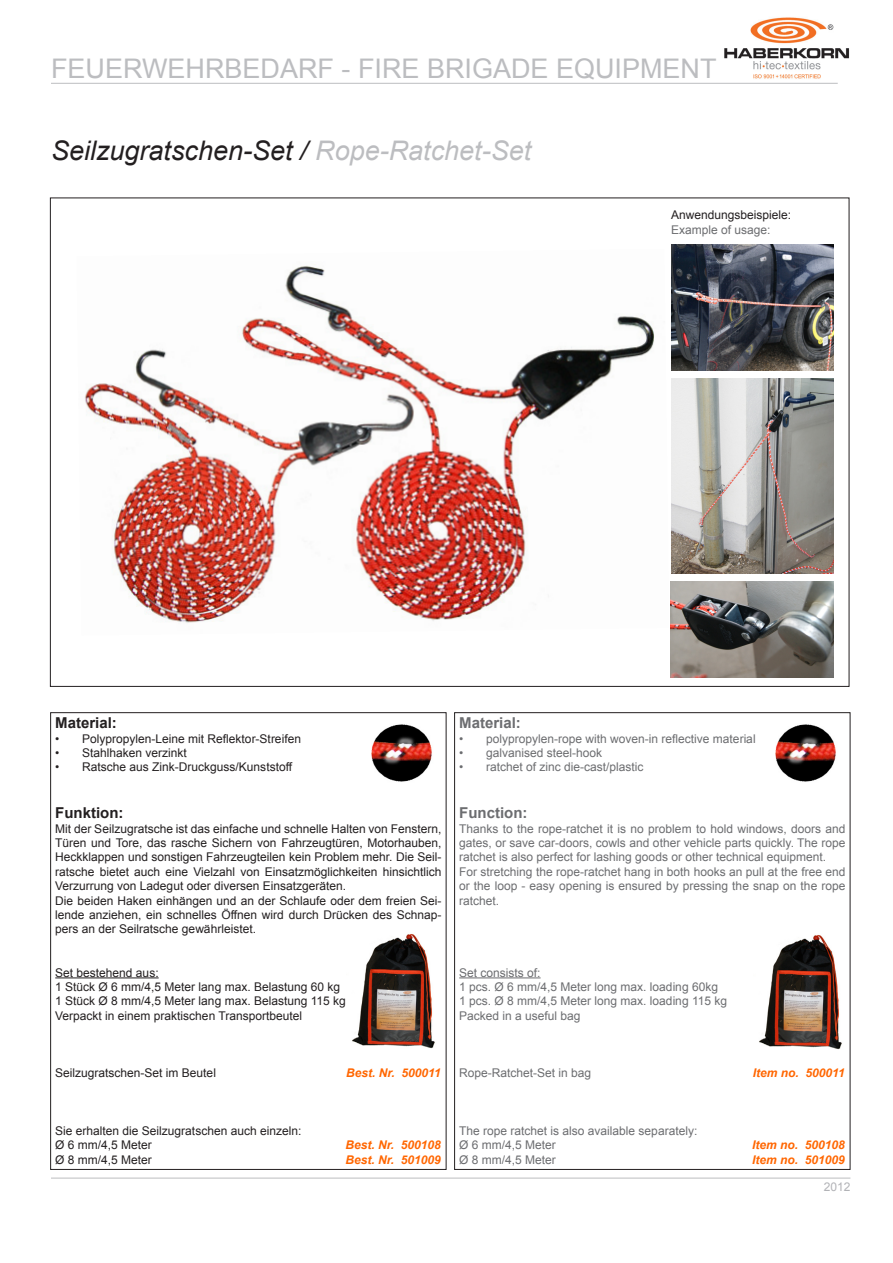
<style>
.page{position:relative;width:893px;height:1263px;background:#fff}
.page>*{position:absolute;margin:0;border:0;box-sizing:border-box;transform-origin:0 0}
.heading_4{font:italic 27px "Arial";color:#231f20}
.t1{font:27px "Arial";color:#bcbdc0}
.t2{font:700 15px "Arial";color:#231f20}
.t3{font:700 15px "Arial";color:#6c6d70}
.t4{font:12px/14.4px "Arial";color:#231f20;text-align:justify}
.t5{font:12px/14.4px "Arial";color:#6c6d70;text-align:justify}
.t6{font:italic 700 12px "Arial";color:#f60}
.t7{font:12px "Arial";color:#b2b3b7}
.s1{color:#bcbdc0}
</style>
<div class="page">
<hr style="left:51px;top:83px;width:787px;height:1px;background:#bcbdc0">
<hr style="left:51px;top:1178px;width:799px;height:1px;background:#bcbdc0">
<img style="left:724px;top:17px;width:126px;height:62px">
<img style="left:85px;top:264px;width:569px;height:359px">
<hr style="left:55px;top:977px;width:104px;height:1px;background:#231f20">
<hr style="left:459px;top:977px;width:82px;height:1px;background:#6c6d70">
<img style="left:371px;top:724px;width:61px;height:58px">
<img style="left:775px;top:724px;width:61px;height:58px">
<img style="left:352px;top:934px;width:83px;height:115px">
<img style="left:759px;top:935px;width:83px;height:115px">
<img style="left:671px;top:244px;width:162px;height:126px">
<img style="left:671px;top:378px;width:162px;height:195px">
<img style="left:671px;top:582px;width:162px;height:95px">
<p class="t1" style="left:51px;top:51px;width:667px">FEUERWEHRBEDARF - FIRE BRIGADE EQUIPMENT</p>
<p class="heading_4" style="left:51px;top:133px;width:482px">Seilzugratschen-Set / <span class="s1">Rope-Ratchet-Set</span></p>
<p class="t4" style="left:671px;top:208px;width:122px">Anwendungsbeispiele:</p>
<p class="t5" style="left:671px;top:222px;width:101px">Example of usage:</p>
<p class="t2" style="left:55px;top:713px;width:63px">Material:</p>
<p class="t4" style="left:55px;top:731px;width:247px">• Polypropylen-Leine mit Reflektor-Streifen</p>
<p class="t4" style="left:55px;top:746px;width:133px">• Stahlhaken verzinkt</p>
<p class="t4" style="left:55px;top:760px;width:238px">• Ratsche aus Zink-Druckguss/Kunststoff</p>
<p class="t2" style="left:55px;top:803px;width:70px">Funktion:</p>
<p class="t4" style="left:55px;top:821px;width:388px">Mit der Seilzugratsche ist das einfache und schnelle Halten von Fenstern,</p>
<p class="t4" style="left:55px;top:836px;width:388px">Türen und Tore, das rasche Sichern von Fahrzeugtüren, Motorhauben, Heckklappen und sonstigen Fahrzeugteilen kein Problem mehr. Die Seil&shy;ratsche bietet auch eine Vielzahl von Einsatzmöglichkeiten hinsichtlich Verzurrung von Ladegut oder diversen Einsatzgeräten.</p>
<p class="t4" style="left:55px;top:893px;width:388px">Die beiden Haken einhängen und an der Schlaufe oder dem freien Sei&shy;lende anziehen, ein schnelles Öffnen wird durch Drücken des Schnap&shy;pers an der Seilratsche gewährleistet.</p>
<p class="t4" style="left:55px;top:965px;width:105px">Set bestehend aus:</p>
<p class="t4" style="left:55px;top:980px;width:286px">1 Stück Ø 6 mm/4,5 Meter lang max. Belastung 60 kg</p>
<p class="t4" style="left:55px;top:994px;width:292px">1 Stück Ø 8 mm/4,5 Meter lang max. Belastung 115 kg</p>
<p class="t4" style="left:55px;top:1008px;width:248px">Verpackt in einem praktischen Transportbeutel</p>
<p class="t3" style="left:459px;top:713px;width:63px">Material:</p>
<p class="t5" style="left:459px;top:731px;width:298px">• polypropylen-rope with woven-in reflective material</p>
<p class="t5" style="left:459px;top:746px;width:145px">• galvanised steel-hook</p>
<p class="t5" style="left:459px;top:760px;width:186px">• ratchet of zinc die-cast/plastic</p>
<p class="t3" style="left:459px;top:803px;width:70px">Function:</p>
<p class="t5" style="left:459px;top:821px;width:388px">Thanks to the rope-ratchet it is no problem to hold windows, doors and gates, or save car-doors, cowls and other vehicle parts quickly. The rope ratchet is also perfect for lashing goods or other technical equipment.</p>
<p class="t5" style="left:459px;top:864px;width:388px">For stretching the rope-ratchet hang in both hooks an pull at the free end or the loop - easy opening is ensured by pressing the snap on the rope ratchet.</p>
<p class="t5" style="left:459px;top:965px;width:83px">Set consists of:</p>
<p class="t5" style="left:459px;top:980px;width:260px">1 pcs. Ø 6 mm/4,5 Meter long max. loading 60kg</p>
<p class="t5" style="left:459px;top:994px;width:269px">1 pcs. Ø 8 mm/4,5 Meter long max. loading 115 kg</p>
<p class="t5" style="left:459px;top:1008px;width:123px">Packed in a useful bag</p>
<p class="t4" style="left:55px;top:1066px;width:162px">Seilzugratschen-Set im Beutel</p>
<p class="t6" style="left:346px;top:1065px;width:96px">Best. Nr. 500011</p>
<p class="t4" style="left:55px;top:1124px;width:248px">Sie erhalten die Seilzugratschen auch einzeln:</p>
<p class="t4" style="left:55px;top:1138px;width:98px">Ø 6 mm/4,5 Meter</p>
<p class="t6" style="left:345px;top:1137px;width:97px">Best. Nr. 500108</p>
<p class="t4" style="left:55px;top:1152px;width:98px">Ø 8 mm/4,5 Meter</p>
<p class="t6" style="left:345px;top:1152px;width:97px">Best. Nr. 501009</p>
<p class="t5" style="left:459px;top:1066px;width:134px">Rope-Ratchet-Set in bag</p>
<p class="t6" style="left:753px;top:1065px;width:93px">Item no. 500011</p>
<p class="t5" style="left:459px;top:1124px;width:240px">The rope ratchet is also available separately:</p>
<p class="t5" style="left:459px;top:1138px;width:98px">Ø 6 mm/4,5 Meter</p>
<p class="t6" style="left:752px;top:1137px;width:94px">Item no. 500108</p>
<p class="t5" style="left:459px;top:1152px;width:98px">Ø 8 mm/4,5 Meter</p>
<p class="t6" style="left:752px;top:1152px;width:94px">Item no. 501009</p>
<p class="t7" style="left:824px;top:1179px;width:28px">2012</p>
</div>
